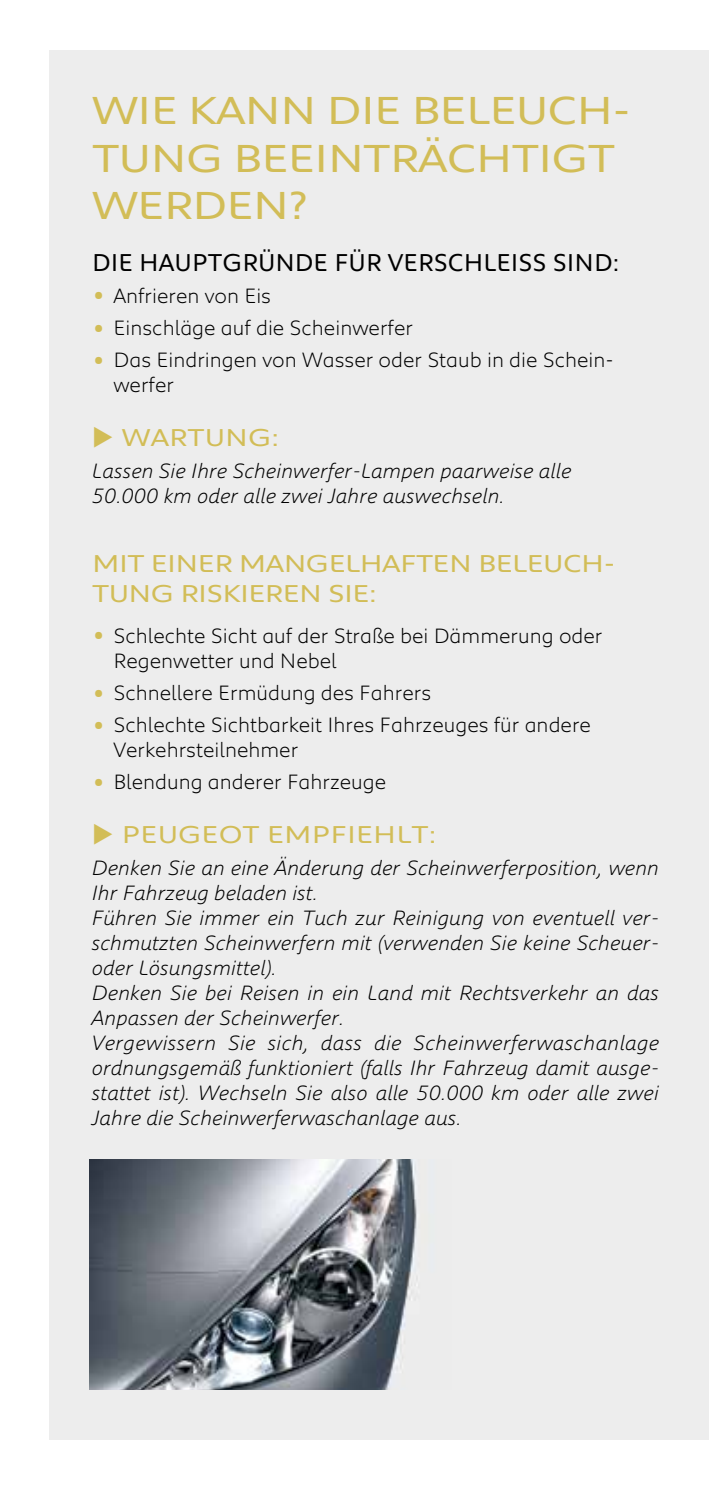
<style>
.page{position:relative;width:709px;height:1489px;background:#fff}
.page>*{position:absolute;margin:0;border:0;box-sizing:border-box;transform-origin:0 0}
.t1{font:40px/47.5px "Peugeot Expanded";letter-spacing:-.025em;color:#d2bd57}
.t2{font:25px/30px "Peugeot Expanded";letter-spacing:-.025em;color:#d2bd57}
.t3{font:25px "Peugeot";color:#000}
.t4{font:25px "Peugeot Expanded";color:#d2bd57}
.t5{font:italic 300 21.25px/25px "Peugeot";color:#000}
.t6{font:300 21.25px/25px "Peugeot";color:#000}
.s1{font-size:45px;color:#d2bd57}
</style>
<div class="page">
<div style="left:50px;top:50px;width:659px;height:1389px;background:#ededed"></div>
<img style="left:89px;top:1159px;width:328px;height:230px">
<h1 class="t1" style="left:92px;top:85px;width:540px">WIE KANN DIE BELEUCH-<br>TUNG BEEINTRÄCHTIGT<br>WERDEN?</h1>
<p class="t3" style="left:92px;top:245px;width:528px">DIE HAUPTGRÜNDE FÜR VERSCHLEISS SIND:</p>
<p class="t6" style="left:92px;top:282px;width:180px"><span class="s1">•</span> Anfrieren von Eis</p>
<p class="t6" style="left:92px;top:314px;width:322px"><span class="s1">•</span> Einschläge auf die Scheinwerfer</p>
<p class="t6" style="left:113px;top:346px;width:502px;text-indent:-21px"><span class="s1">•</span> Das Eindringen von Wasser oder Staub in die Schein&shy;werfer</p>
<p class="t4" style="left:92px;top:419px;width:188px">◆ WARTUNG:</p>
<p class="t5" style="left:92px;top:456px;width:481px">Lassen Sie Ihre Scheinwerfer-Lampen paarweise alle<br>50.000 km oder alle zwei Jahre auswechseln.</p>
<p class="t2" style="left:92px;top:546px;width:524px">MIT EINER MANGELHAFTEN BELEUCH-<br>TUNG RISKIEREN SIE:</p>
<p class="t6" style="left:113px;top:622px;width:490px;text-indent:-21px"><span class="s1">•</span> Schlechte Sicht auf der Straße bei Dämmerung oder<br>Regenwetter und Nebel</p>
<p class="t6" style="left:92px;top:679px;width:341px"><span class="s1">•</span> Schnellere Ermüdung des Fahrers</p>
<p class="t6" style="left:113px;top:711px;width:479px;text-indent:-21px"><span class="s1">•</span> Schlechte Sichtbarkeit Ihres Fahrzeuges für andere<br>Verkehrsteilnehmer</p>
<p class="t6" style="left:92px;top:768px;width:296px"><span class="s1">•</span> Blendung anderer Fahrzeuge</p>
<p class="t4" style="left:92px;top:816px;width:346px">◆ PEUGEOT EMPFIEHLT:</p>
<p class="t5" style="left:92px;top:853px;width:569px">Denken Sie an eine Änderung der Scheinwerferposition, wenn Ihr Fahrzeug beladen ist.<br>Führen Sie immer ein Tuch zur Reinigung von eventuell ver&shy;schmutzten Scheinwerfern mit (verwenden Sie keine Scheuer&shy;oder Lösungsmittel).<br>Denken Sie bei Reisen in ein Land mit Rechtsverkehr an das Anpassen der Scheinwerfer.<br>Vergewissern Sie sich, dass die Scheinwerferwaschanlage ordnungsgemäß funktioniert (falls Ihr Fahrzeug damit ausge&shy;stattet ist). Wechseln Sie also alle 50.000 km oder alle zwei Jahre die Scheinwerferwaschanlage aus.</p>
</div>
